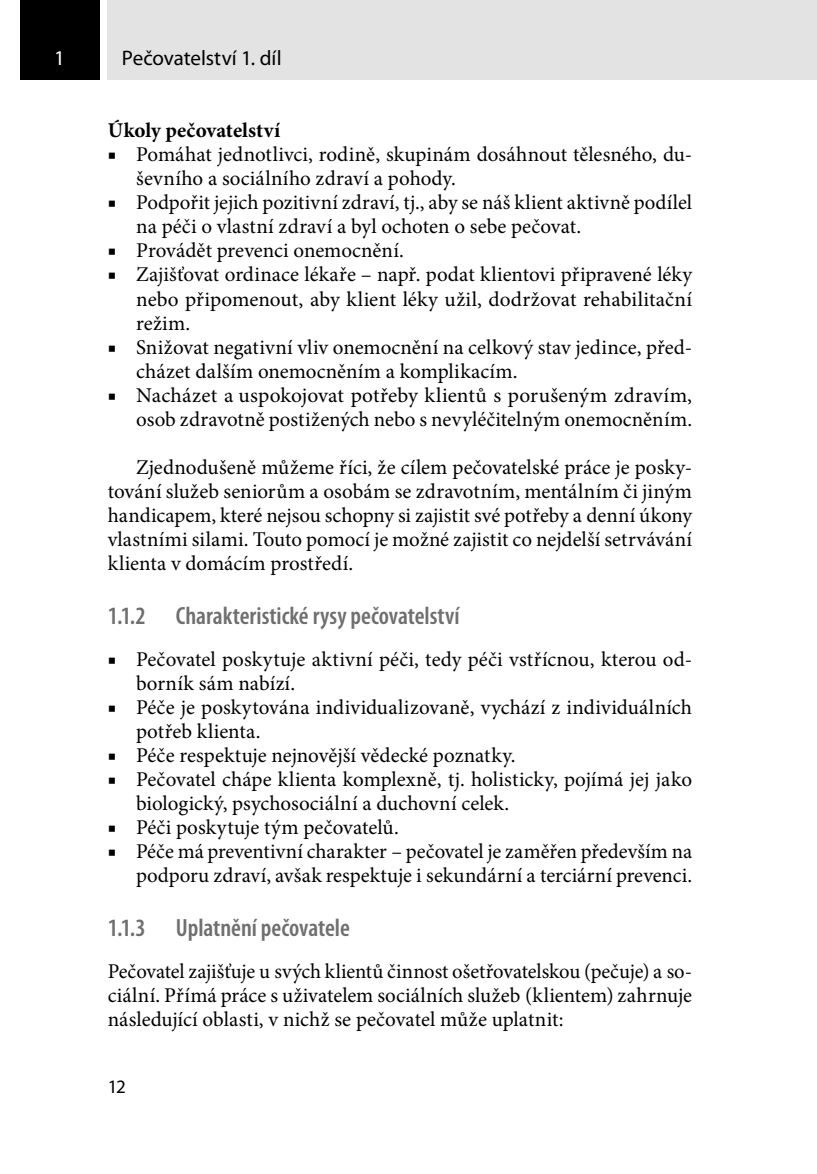
<style>
.page{position:relative;width:817px;height:1174px;background:#fff}
.page>*{position:absolute;margin:0;border:0;box-sizing:border-box;transform-origin:0 0}
._3_3_3{font:600 condensed 25px "Myriad Pro";color:#706f6f}
.text_1_nad{font:21px/24px "Minion Pro";letter-spacing:.005em;color:#000}
.text_1__odstavec{font:21px/24px "Minion Pro";letter-spacing:.005em;color:#000;text-align:justify}
.t1{font:21px "Myriad Pro";color:#000}
.nadpisek{font:700 21px "Minion Pro";letter-spacing:.005em;color:#000}
.t2{font:21px "Myriad Pro";color:#fff}
.t3{font:19px "Myriad Pro";color:#000}
</style>
<div class="page">
<div style="left:20px;top:0;width:79px;height:79px;background:#000"></div>
<div style="left:108px;top:0;width:708px;height:79px;background:#e3e3e3"></div>
<p class="t2" style="left:54px;top:45px;width:12px">1</p>
<p class="t1" style="left:122px;top:45px;width:161px">Pečovatelství 1. díl</p>
<p class="nadpisek" style="left:108px;top:116px;width:174px">Úkoly pečovatelství</p>
<p class="text_1_nad" style="left:136px;top:143px;width:557px;text-indent:-28px">■ Pomáhat jednotlivci, rodině, skupinám dosáhnout tělesného, du&shy;ševního a sociálního zdraví a pohody.</p>
<p class="text_1_nad" style="left:136px;top:191px;width:557px;text-indent:-28px">■ Podpořit jejich pozitivní zdraví, tj., aby se náš klient aktivně podílel na péči o vlastní zdraví a byl ochoten o sebe pečovat.</p>
<p class="text_1_nad" style="left:108px;top:239px;width:297px">■ Provádět prevenci onemocnění.</p>
<p class="text_1_nad" style="left:136px;top:263px;width:557px;text-align:justify;text-indent:-28px">■ Zajišťovat ordinace lékaře – např. podat klientovi připravené léky nebo připomenout, aby klient léky užil, dodržovat rehabilitační režim.</p>
<p class="text_1_nad" style="left:136px;top:335px;width:557px;text-indent:-28px">■ Snižovat negativní vliv onemocnění na celkový stav jedince, před&shy;cházet dalším onemocněním a komplikacím.</p>
<p class="text_1_nad" style="left:108px;top:383px;width:585px;text-align:right">■ Nacházet a uspokojovat potřeby klientů s porušeným zdravím, osob zdravotně postižených nebo s nevyléčitelným onemocněním.</p>
<p class="text_1_nad" style="left:108px;top:455px;width:585px;text-align:justify;text-indent:28px">Zjednodušeně můžeme říci, že cílem pečovatelské práce je posky&shy;tování služeb seniorům a osobám se zdravotním, mentálním či jiným handicapem, které nejsou schopny si zajistit své potřeby a denní úkony vlastními silami. Touto pomocí je možné zajistit co nejdelší setrvávání klienta v domácím prostředí.</p>
<p class="_3_3_3" style="left:108px;top:600px;width:353px">1.1.2 Charakteristické rysy pečovatelství</p>
<p class="text_1_nad" style="left:136px;top:647px;width:557px;text-indent:-28px">■ Pečovatel poskytuje aktivní péči, tedy péči vstřícnou, kterou od&shy;borník sám nabízí.</p>
<p class="text_1_nad" style="left:136px;top:695px;width:557px;text-indent:-28px">■ Péče je poskytována individualizovaně, vychází z individuálních potřeb klienta.</p>
<p class="text_1_nad" style="left:108px;top:743px;width:409px">■ Péče respektuje nejnovější vědecké poznatky.</p>
<p class="text_1_nad" style="left:136px;top:767px;width:557px;text-indent:-28px">■ Pečovatel chápe klienta komplexně, tj. holisticky, pojímá jej jako biologický, psychosociální a duchovní celek.</p>
<p class="text_1_nad" style="left:108px;top:815px;width:292px">■ Péči poskytuje tým pečovatelů.</p>
<p class="text_1_nad" style="left:108px;top:839px;width:585px;text-align:right">■ Péče má preventivní charakter – pečovatel je zaměřen především na podporu zdraví, avšak respektuje i sekundární a terciární prevenci.</p>
<p class="_3_3_3" style="left:108px;top:912px;width:243px">1.1.3 Uplatnění pečovatele</p>
<p class="text_1__odstavec" style="left:108px;top:959px;width:585px">Pečovatel zajišťuje u svých klientů činnost ošetřovatelskou (pečuje) a so&shy;ciální. Přímá práce s uživatelem sociálních služeb (klientem) zahrnuje následující oblasti, v nichž se pečovatel může uplatnit:</p>
<p class="t3" style="left:108px;top:1074px;width:20px">12</p>
</div>
